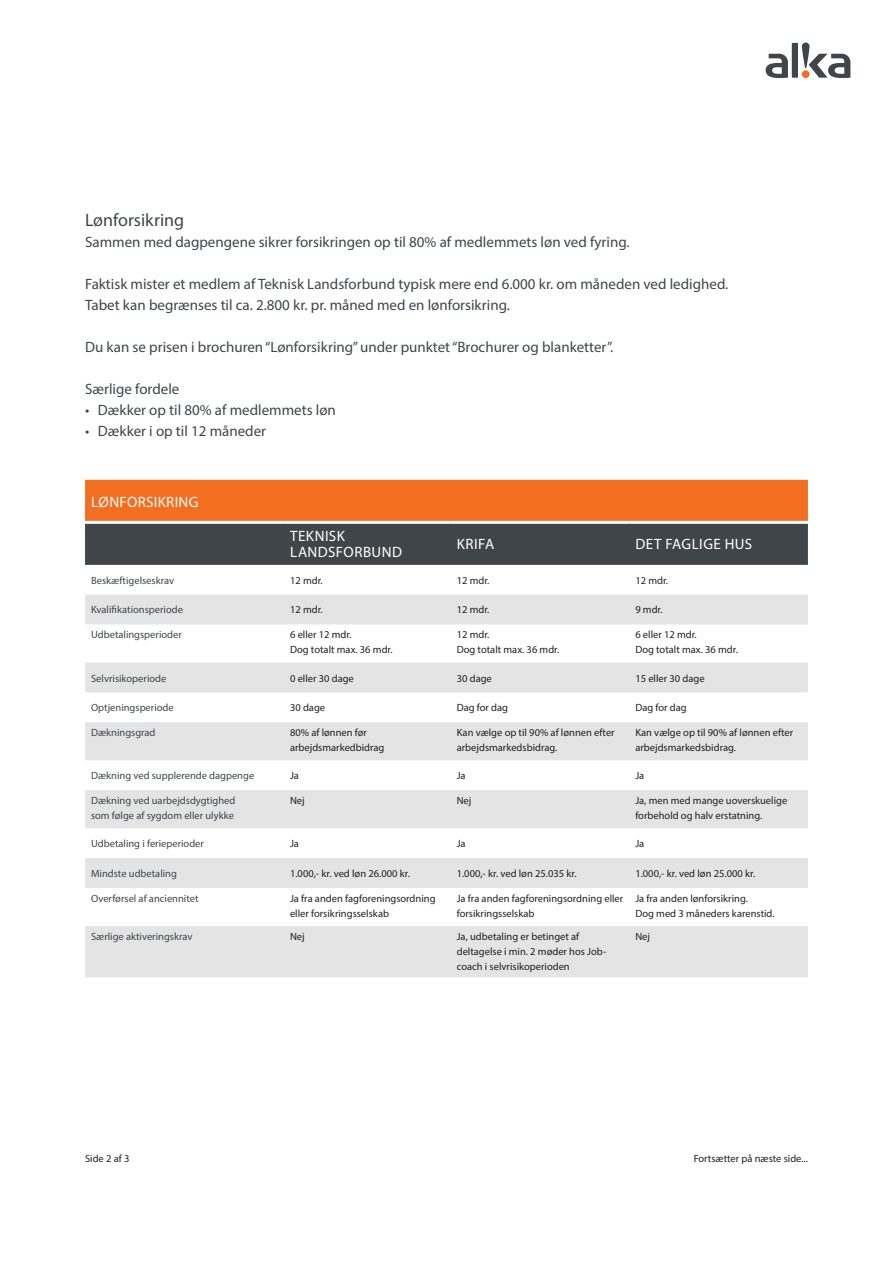
<style>
.page{position:relative;width:893px;height:1263px;background:#fff}
.page>*{position:absolute;margin:0;border:0;box-sizing:border-box;transform-origin:0 0}
.Underrubrik{font:18px "Myriad Pro";color:#40454a}
.brødtekst{font:15px/21px "Myriad Pro";color:#40454a}
.Tabel_mellemrubrik{font:15px/16.5px "Myriad Pro";letter-spacing:.03em;color:#fff}
.mellemrubrik{font:15px "Myriad Pro";color:#40454a}
.Tabel_rubrik{font:15px "Myriad Pro";letter-spacing:.025em;color:#fff}
.Tabel_brødtekst{font:10.5px/15px "Myriad Pro";color:#231f20}
.Tabel_brødtekst_FED{font:10.5px/15px "Myriad Pro";color:#40454a}
</style>
<div class="page">
<div style="left:792px;top:43px;width:6px;height:35px;background:#40454a"></div>
<svg style="left:766px;top:54px;width:22px;height:24px"></svg>
<svg style="left:802px;top:43px;width:48px;height:35px"></svg>
<svg style="left:85px;top:480px;width:723px;height:85px;background:#995a36"></svg>
<svg style="left:85px;top:595px;width:723px;height:382px;fill:#e4e4e5"></svg>
<hr style="left:85px;top:521px;width:199px;height:3px;background:#fff">
<hr style="left:284px;top:521px;width:167px;height:3px;background:#fff">
<hr style="left:451px;top:521px;width:178px;height:3px;background:#fff">
<hr style="left:629px;top:521px;width:179px;height:3px;background:#fff">
<p class="Underrubrik" style="left:85px;top:209px;width:101px">Lønforsikring</p>
<p class="brødtekst" style="left:85px;top:231px;width:546px">Sammen med dagpengene sikrer forsikringen op til 80% af medlemmets løn ved fyring.</p>
<p class="brødtekst" style="left:85px;top:273px;width:645px">Faktisk mister et medlem af Teknisk Landsforbund typisk mere end 6.000 kr. om måneden ved ledighed.<br>Tabet kan begrænses til ca. 2.800 kr. pr. måned med en lønforsikring.</p>
<p class="brødtekst" style="left:85px;top:336px;width:530px">Du kan se prisen i brochuren “Lønforsikring” under punktet “Brochurer og blanketter”.</p>
<p class="mellemrubrik" style="left:85px;top:380px;width:96px">Særlige fordele</p>
<p class="brødtekst" style="left:85px;top:399px;width:252px">• Dækker op til 80% af medlemmets løn</p>
<p class="brødtekst" style="left:85px;top:420px;width:183px">• Dækker i op til 12 måneder</p>
<p class="Tabel_rubrik" style="left:91px;top:492px;width:109px">LØNFORSIKRING</p>
<p class="Tabel_mellemrubrik" style="left:290px;top:527px;width:113px">TEKNISK<br>LANDSFORBUND</p>
<p class="Tabel_mellemrubrik" style="left:457px;top:536px;width:39px">KRIFA</p>
<p class="Tabel_mellemrubrik" style="left:635px;top:536px;width:118px">DET FAGLIGE HUS</p>
<p class="Tabel_brødtekst_FED" style="left:91px;top:572px;width:85px">Beskæftigelseskrav</p>
<p class="Tabel_brødtekst" style="left:290px;top:572px;width:34px">12 mdr.</p>
<p class="Tabel_brødtekst" style="left:457px;top:572px;width:34px">12 mdr.</p>
<p class="Tabel_brødtekst" style="left:635px;top:572px;width:34px">12 mdr.</p>
<p class="Tabel_brødtekst_FED" style="left:91px;top:602px;width:93px">Kvalifikationsperiode</p>
<p class="Tabel_brødtekst" style="left:290px;top:602px;width:34px">12 mdr.</p>
<p class="Tabel_brødtekst" style="left:457px;top:602px;width:34px">12 mdr.</p>
<p class="Tabel_brødtekst" style="left:635px;top:602px;width:29px">9 mdr.</p>
<p class="Tabel_brødtekst_FED" style="left:91px;top:627px;width:92px">Udbetalingsperioder</p>
<p class="Tabel_brødtekst" style="left:290px;top:627px;width:104px">6 eller 12 mdr.<br>Dog totalt max. 36 mdr.</p>
<p class="Tabel_brødtekst" style="left:457px;top:627px;width:104px">12 mdr.<br>Dog totalt max. 36 mdr.</p>
<p class="Tabel_brødtekst" style="left:635px;top:627px;width:104px">6 eller 12 mdr.<br>Dog totalt max. 36 mdr.</p>
<p class="Tabel_brødtekst_FED" style="left:91px;top:670px;width:77px">Selvrisikoperiode</p>
<p class="Tabel_brødtekst" style="left:290px;top:670px;width:65px">0 eller 30 dage</p>
<p class="Tabel_brødtekst" style="left:457px;top:670px;width:37px">30 dage</p>
<p class="Tabel_brødtekst" style="left:635px;top:670px;width:71px">15 eller 30 dage</p>
<p class="Tabel_brødtekst_FED" style="left:91px;top:700px;width:84px">Optjeningsperiode</p>
<p class="Tabel_brødtekst" style="left:290px;top:700px;width:37px">30 dage</p>
<p class="Tabel_brødtekst" style="left:457px;top:700px;width:53px">Dag for dag</p>
<p class="Tabel_brødtekst" style="left:635px;top:700px;width:53px">Dag for dag</p>
<p class="Tabel_brødtekst_FED" style="left:91px;top:725px;width:66px">Dækningsgrad</p>
<p class="Tabel_brødtekst" style="left:290px;top:725px;width:79px">80% af lønnen før</p>
<p class="Tabel_brødtekst" style="left:290px;top:740px;width:96px">arbejdsmarkedbidrag</p>
<p class="Tabel_brødtekst" style="left:457px;top:725px;width:159px">Kan vælge op til 90% af lønnen efter arbejdsmarkedsbidrag.</p>
<p class="Tabel_brødtekst" style="left:635px;top:725px;width:159px">Kan vælge op til 90% af lønnen efter arbejdsmarkedsbidrag.</p>
<p class="Tabel_brødtekst_FED" style="left:91px;top:768px;width:165px">Dækning ved supplerende dagpenge</p>
<p class="Tabel_brødtekst" style="left:290px;top:768px;width:10px">Ja</p>
<p class="Tabel_brødtekst" style="left:457px;top:768px;width:10px">Ja</p>
<p class="Tabel_brødtekst" style="left:635px;top:768px;width:10px">Ja</p>
<p class="Tabel_brødtekst_FED" style="left:91px;top:793px;width:146px">Dækning ved uarbejdsdygtighed som følge af sygdom eller ulykke</p>
<p class="Tabel_brødtekst" style="left:290px;top:793px;width:16px">Nej</p>
<p class="Tabel_brødtekst" style="left:457px;top:793px;width:16px">Nej</p>
<p class="Tabel_brødtekst" style="left:635px;top:793px;width:153px">Ja, men med mange uoverskuelige forbehold og halv erstatning.</p>
<p class="Tabel_brødtekst_FED" style="left:91px;top:836px;width:114px">Udbetaling i ferieperioder</p>
<p class="Tabel_brødtekst" style="left:290px;top:836px;width:10px">Ja</p>
<p class="Tabel_brødtekst" style="left:457px;top:836px;width:10px">Ja</p>
<p class="Tabel_brødtekst" style="left:635px;top:836px;width:10px">Ja</p>
<p class="Tabel_brødtekst_FED" style="left:91px;top:866px;width:87px">Mindste udbetaling</p>
<p class="Tabel_brødtekst" style="left:290px;top:866px;width:121px">1.000,- kr. ved løn 26.000 kr.</p>
<p class="Tabel_brødtekst" style="left:457px;top:866px;width:121px">1.000,- kr. ved løn 25.035 kr.</p>
<p class="Tabel_brødtekst" style="left:635px;top:866px;width:121px">1.000,- kr. ved løn 25.000 kr.</p>
<p class="Tabel_brødtekst_FED" style="left:91px;top:891px;width:109px">Overførsel af anciennitet</p>
<p class="Tabel_brødtekst" style="left:290px;top:891px;width:147px">Ja fra anden fagforeningsordning eller forsikringsselskab</p>
<p class="Tabel_brødtekst" style="left:457px;top:891px;width:168px">Ja fra anden fagforeningsordning eller forsikringsselskab</p>
<p class="Tabel_brødtekst" style="left:635px;top:891px;width:114px">Ja fra anden lønforsikring.</p>
<p class="Tabel_brødtekst" style="left:635px;top:906px;width:141px">Dog med 3 måneders karenstid.</p>
<p class="Tabel_brødtekst_FED" style="left:91px;top:929px;width:103px">Særlige aktiveringskrav</p>
<p class="Tabel_brødtekst" style="left:290px;top:929px;width:16px">Nej</p>
<p class="Tabel_brødtekst" style="left:457px;top:929px;width:151px">Ja, udbetaling er betinget af deltagelse i min. 2 møder hos Job&shy;coach i selvrisikoperioden</p>
<p class="Tabel_brødtekst" style="left:635px;top:929px;width:16px">Nej</p>
<p class="Tabel_brødtekst" style="left:85px;top:1151px;width:46px">Side 2 af 3</p>
<p class="Tabel_brødtekst" style="left:694px;top:1151px;width:116px">Fortsætter på næste side...</p>
</div>
